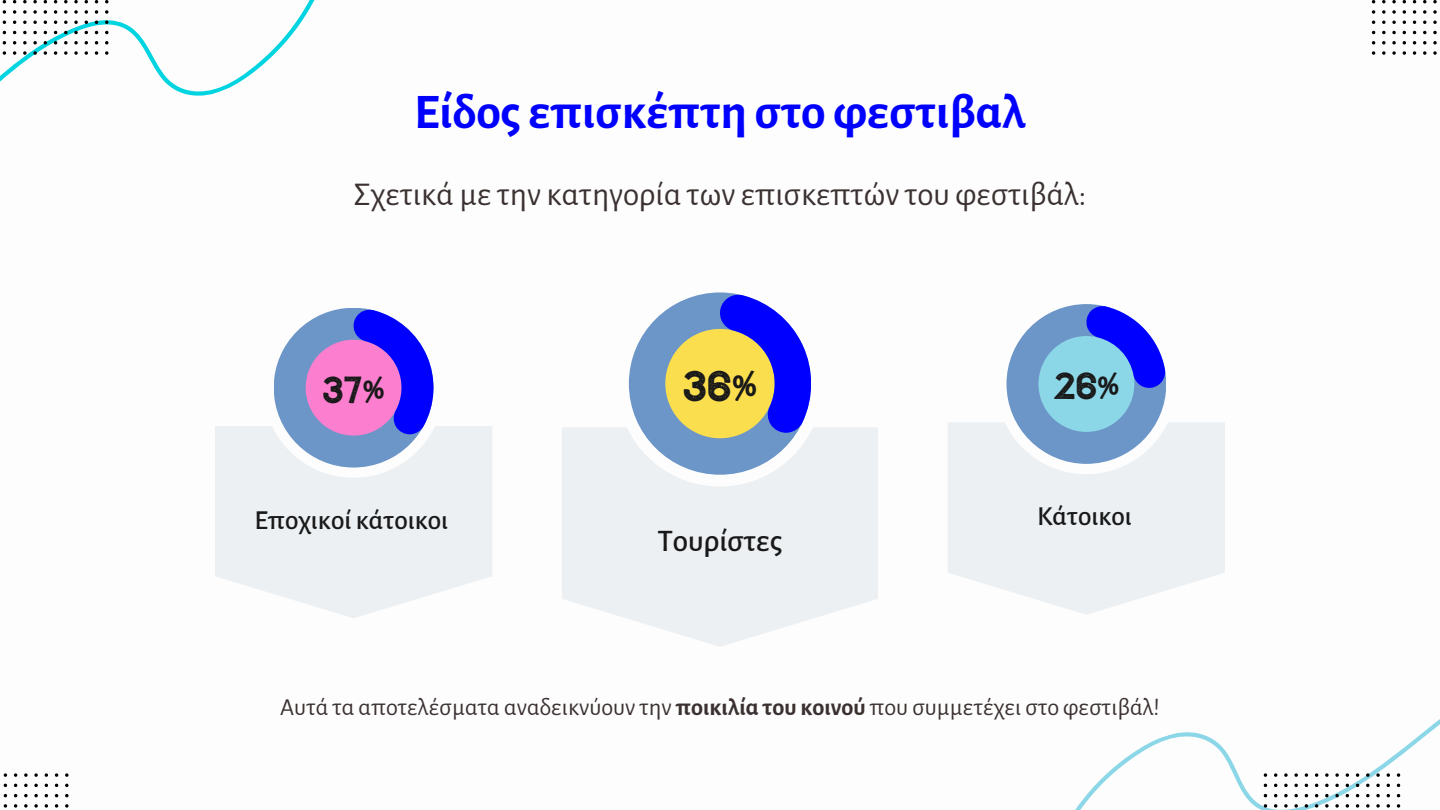
<style>
.page{position:relative;width:1440px;height:810px;background:#fff}
.page>*{position:absolute;margin:0;border:0;box-sizing:border-box;transform-origin:0 0}
.t1{font:700 50px "Alegreya Sans";color:#00f}
.t2{font:43.2px "Aleppo";color:#191919}
.t3{font:37.9px "Aleppo";color:#191919}
.t4{font:33.3px "Alegreya Sans";color:#3b3131}
.t5{font:500 31.5px "Alegreya Sans";color:#191919}
.t6{font:500 27.6px "Alegreya Sans";color:#191919}
.t7{font:24.4px "Alegreya Sans";color:#3b3131}
.s1{font-weight:700}
</style>
<div class="page">
<svg style="left:215px;top:426px;width:277px;height:192px;background:#eef1f4"></svg>
<svg style="left:562px;top:427px;width:316px;height:220px;background:#eef1f4"></svg>
<svg style="left:948px;top:422px;width:277px;height:193px;background:#eef1f4"></svg>
<svg style="left:0;top:0;width:315px;height:96px"></svg>
<svg style="left:3px;top:10px;width:3px;height:4px"></svg>
<svg style="left:3px;top:51px;width:3px;height:4px"></svg>
<svg style="left:13px;top:10px;width:3px;height:4px"></svg>
<svg style="left:13px;top:51px;width:3px;height:4px"></svg>
<svg style="left:23px;top:0;width:4px;height:3px"></svg>
<svg style="left:23px;top:10px;width:4px;height:4px"></svg>
<svg style="left:23px;top:21px;width:4px;height:3px"></svg>
<svg style="left:23px;top:31px;width:4px;height:3px"></svg>
<svg style="left:23px;top:41px;width:4px;height:3px"></svg>
<svg style="left:23px;top:51px;width:4px;height:4px"></svg>
<svg style="left:33px;top:0;width:4px;height:3px"></svg>
<svg style="left:33px;top:10px;width:4px;height:4px"></svg>
<svg style="left:33px;top:21px;width:4px;height:3px"></svg>
<svg style="left:33px;top:31px;width:4px;height:3px"></svg>
<svg style="left:33px;top:41px;width:4px;height:3px"></svg>
<svg style="left:33px;top:51px;width:4px;height:4px"></svg>
<svg style="left:44px;top:10px;width:3px;height:4px"></svg>
<svg style="left:44px;top:51px;width:3px;height:4px"></svg>
<svg style="left:54px;top:10px;width:3px;height:4px"></svg>
<svg style="left:54px;top:51px;width:3px;height:4px"></svg>
<svg style="left:64px;top:0;width:4px;height:3px"></svg>
<svg style="left:64px;top:10px;width:4px;height:4px"></svg>
<svg style="left:64px;top:21px;width:4px;height:3px"></svg>
<svg style="left:64px;top:31px;width:4px;height:3px"></svg>
<svg style="left:64px;top:41px;width:4px;height:3px"></svg>
<svg style="left:64px;top:51px;width:4px;height:4px"></svg>
<svg style="left:74px;top:0;width:4px;height:3px"></svg>
<svg style="left:74px;top:10px;width:4px;height:4px"></svg>
<svg style="left:74px;top:21px;width:4px;height:3px"></svg>
<svg style="left:74px;top:31px;width:4px;height:3px"></svg>
<svg style="left:74px;top:41px;width:4px;height:3px"></svg>
<svg style="left:74px;top:51px;width:4px;height:4px"></svg>
<svg style="left:85px;top:10px;width:3px;height:4px"></svg>
<svg style="left:85px;top:51px;width:3px;height:4px"></svg>
<svg style="left:95px;top:10px;width:3px;height:4px"></svg>
<svg style="left:95px;top:51px;width:3px;height:4px"></svg>
<svg style="left:105px;top:10px;width:3px;height:4px"></svg>
<svg style="left:105px;top:51px;width:3px;height:4px"></svg>
<svg style="left:1075px;top:719px;width:365px;height:91px"></svg>
<svg style="left:1264px;top:773px;width:3px;height:4px"></svg>
<svg style="left:1264px;top:804px;width:3px;height:4px"></svg>
<svg style="left:1274px;top:773px;width:3px;height:4px"></svg>
<svg style="left:1274px;top:804px;width:3px;height:4px"></svg>
<svg style="left:1284px;top:773px;width:4px;height:4px"></svg>
<svg style="left:1284px;top:784px;width:4px;height:3px"></svg>
<svg style="left:1284px;top:794px;width:4px;height:3px"></svg>
<svg style="left:1284px;top:804px;width:4px;height:4px"></svg>
<svg style="left:1294px;top:773px;width:4px;height:4px"></svg>
<svg style="left:1294px;top:784px;width:4px;height:3px"></svg>
<svg style="left:1294px;top:794px;width:4px;height:3px"></svg>
<svg style="left:1294px;top:804px;width:4px;height:4px"></svg>
<svg style="left:1305px;top:773px;width:3px;height:4px"></svg>
<svg style="left:1305px;top:804px;width:3px;height:4px"></svg>
<svg style="left:1315px;top:773px;width:3px;height:4px"></svg>
<svg style="left:1315px;top:804px;width:3px;height:4px"></svg>
<svg style="left:1325px;top:773px;width:4px;height:4px"></svg>
<svg style="left:1325px;top:784px;width:4px;height:3px"></svg>
<svg style="left:1325px;top:794px;width:4px;height:3px"></svg>
<svg style="left:1325px;top:804px;width:4px;height:4px"></svg>
<svg style="left:1335px;top:773px;width:4px;height:4px"></svg>
<svg style="left:1335px;top:784px;width:4px;height:3px"></svg>
<svg style="left:1335px;top:794px;width:4px;height:3px"></svg>
<svg style="left:1335px;top:804px;width:4px;height:4px"></svg>
<svg style="left:1346px;top:773px;width:3px;height:4px"></svg>
<svg style="left:1346px;top:804px;width:3px;height:4px"></svg>
<svg style="left:1356px;top:773px;width:3px;height:4px"></svg>
<svg style="left:1356px;top:804px;width:3px;height:4px"></svg>
<svg style="left:1366px;top:773px;width:4px;height:4px"></svg>
<svg style="left:1366px;top:784px;width:4px;height:3px"></svg>
<svg style="left:1366px;top:794px;width:4px;height:3px"></svg>
<svg style="left:1366px;top:804px;width:4px;height:4px"></svg>
<svg style="left:1376px;top:773px;width:4px;height:4px"></svg>
<svg style="left:1376px;top:784px;width:4px;height:3px"></svg>
<svg style="left:1376px;top:794px;width:4px;height:3px"></svg>
<svg style="left:1376px;top:804px;width:4px;height:4px"></svg>
<svg style="left:1387px;top:773px;width:3px;height:4px"></svg>
<svg style="left:1387px;top:804px;width:3px;height:4px"></svg>
<svg style="left:1397px;top:773px;width:3px;height:4px"></svg>
<svg style="left:1397px;top:804px;width:3px;height:4px"></svg>
<svg style="left:1372px;top:10px;width:3px;height:4px"></svg>
<svg style="left:1372px;top:51px;width:3px;height:4px"></svg>
<svg style="left:1382px;top:0;width:4px;height:3px"></svg>
<svg style="left:1382px;top:10px;width:4px;height:4px"></svg>
<svg style="left:1382px;top:21px;width:4px;height:3px"></svg>
<svg style="left:1382px;top:31px;width:4px;height:3px"></svg>
<svg style="left:1382px;top:41px;width:4px;height:3px"></svg>
<svg style="left:1382px;top:51px;width:4px;height:4px"></svg>
<svg style="left:1392px;top:0;width:4px;height:3px"></svg>
<svg style="left:1392px;top:10px;width:4px;height:4px"></svg>
<svg style="left:1392px;top:21px;width:4px;height:3px"></svg>
<svg style="left:1392px;top:31px;width:4px;height:3px"></svg>
<svg style="left:1392px;top:41px;width:4px;height:3px"></svg>
<svg style="left:1392px;top:51px;width:4px;height:4px"></svg>
<svg style="left:1403px;top:10px;width:3px;height:4px"></svg>
<svg style="left:1403px;top:51px;width:3px;height:4px"></svg>
<svg style="left:1413px;top:10px;width:3px;height:4px"></svg>
<svg style="left:1413px;top:51px;width:3px;height:4px"></svg>
<svg style="left:1423px;top:10px;width:3px;height:4px"></svg>
<svg style="left:1423px;top:51px;width:3px;height:4px"></svg>
<svg style="left:1433px;top:0;width:4px;height:3px"></svg>
<svg style="left:1433px;top:10px;width:4px;height:4px"></svg>
<svg style="left:1433px;top:21px;width:4px;height:3px"></svg>
<svg style="left:1433px;top:31px;width:4px;height:3px"></svg>
<svg style="left:1433px;top:41px;width:4px;height:3px"></svg>
<svg style="left:1433px;top:51px;width:4px;height:4px"></svg>
<svg style="left:4px;top:773px;width:3px;height:4px"></svg>
<svg style="left:4px;top:804px;width:3px;height:4px"></svg>
<svg style="left:14px;top:773px;width:3px;height:4px"></svg>
<svg style="left:14px;top:804px;width:3px;height:4px"></svg>
<svg style="left:24px;top:773px;width:4px;height:4px"></svg>
<svg style="left:24px;top:784px;width:4px;height:3px"></svg>
<svg style="left:24px;top:794px;width:4px;height:3px"></svg>
<svg style="left:24px;top:804px;width:4px;height:4px"></svg>
<svg style="left:34px;top:773px;width:4px;height:4px"></svg>
<svg style="left:34px;top:784px;width:4px;height:3px"></svg>
<svg style="left:34px;top:794px;width:4px;height:3px"></svg>
<svg style="left:34px;top:804px;width:4px;height:4px"></svg>
<svg style="left:45px;top:773px;width:3px;height:4px"></svg>
<svg style="left:45px;top:804px;width:3px;height:4px"></svg>
<svg style="left:55px;top:773px;width:3px;height:4px"></svg>
<svg style="left:55px;top:804px;width:3px;height:4px"></svg>
<svg style="left:65px;top:773px;width:3px;height:4px"></svg>
<svg style="left:65px;top:804px;width:3px;height:4px"></svg>
<svg style="left:263px;top:308px;width:181px;height:170px"></svg>
<svg style="left:617px;top:292px;width:206px;height:195px"></svg>
<svg style="left:996px;top:304px;width:181px;height:170px"></svg>
<p class="t1" style="left:414px;top:88px;width:613px">Είδος επισκέπτη στο φεστιβαλ</p>
<p class="t4" style="left:354px;top:178px;width:734px">Σχετικά με την κατηγορία των επισκεπτών του φεστιβάλ:</p>
<p class="t3" style="left:322px;top:365px;width:64px">37%</p>
<p class="t2" style="left:683px;top:358px;width:76px">36%</p>
<p class="t3" style="left:1053px;top:361px;width:68px">26%</p>
<p class="t6" style="left:254px;top:507px;width:195px">Εποχικοί κάτοικοι</p>
<p class="t5" style="left:657px;top:525px;width:127px">Τουρίστες</p>
<p class="t6" style="left:1037px;top:503px;width:96px">Κάτοικοι</p>
<p class="t7" style="left:280px;top:696px;width:881px">Αυτά τα αποτελέσματα αναδεικνύουν την <span class="s1">ποικιλία του κοινού</span> που συμμετέχει στο φεστιβάλ!</p>
</div>
